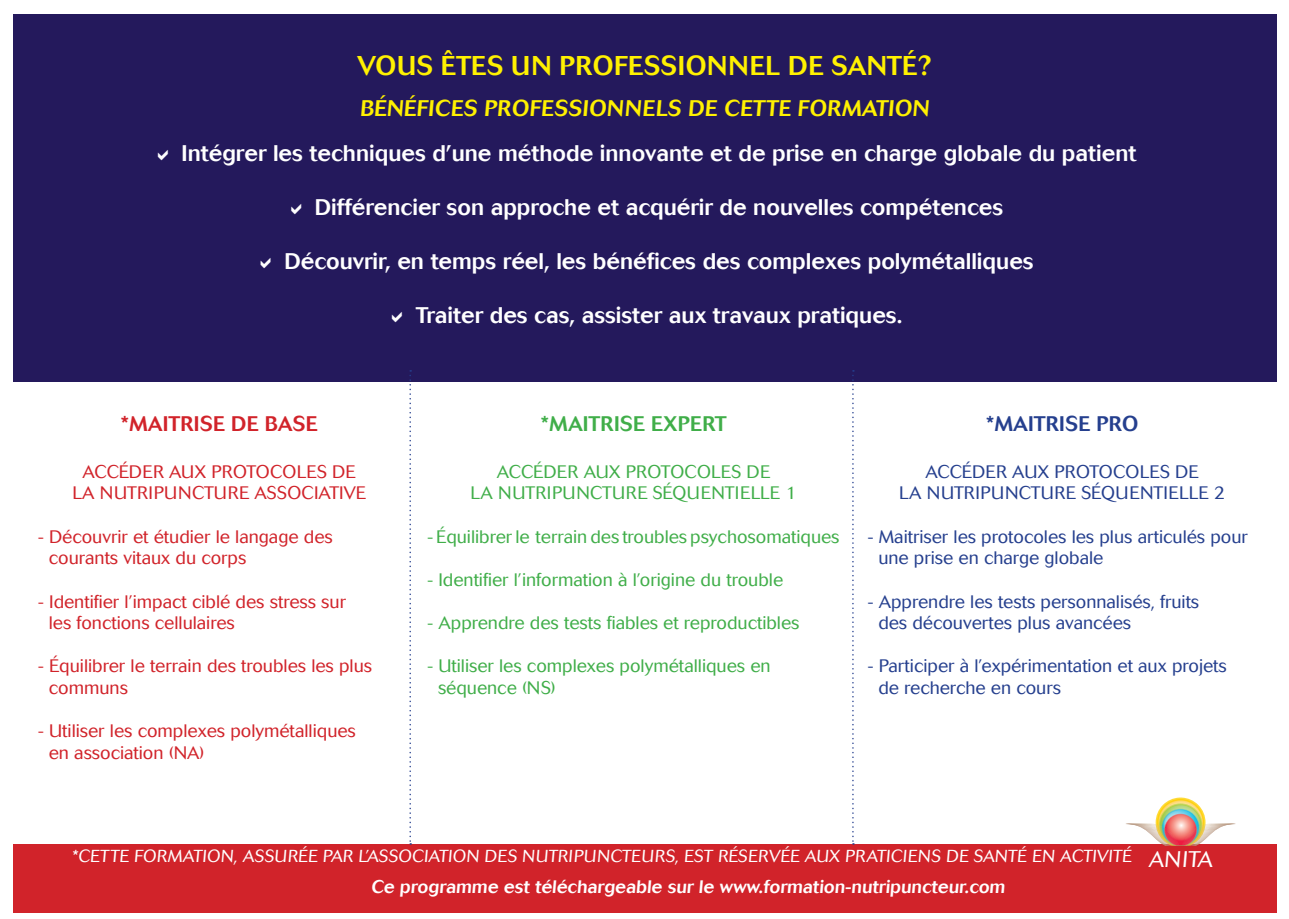
<style>
.page{position:relative;width:1289px;height:919px;background:#fff}
.page>*{position:absolute;margin:0;border:0;box-sizing:border-box;transform-origin:0 0}
.t1{font:500 27px "Cosmos";letter-spacing:.02em;color:#fff101}
.t2{font:500 22.5px "Cosmos";color:#fff}
.t3{font:500 22.5px "Cosmos";color:#fff101}
.t4{font:300 22.5px "Cosmos";color:#fff}
.t5{font:500 21px "Cosmos";color:#d1232a}
.t6{font:500 21px "Cosmos";letter-spacing:.02em;color:#40ae49}
.t7{font:500 21px "Cosmos";letter-spacing:.02em;color:#253f8e}
.t8{font:300 18px/21.6px "Cosmos";color:#d1232a}
.t9{font:300 18px/21.6px "Cosmos";color:#253f8e}
.t10{font:300 18px/21.6px "Cosmos";color:#40ae49}
.t11{font:500 18px "Cosmos";color:#fff}
.t12{font:300 18px/21.6px "Cosmos";letter-spacing:.02em;color:#40ae49;text-align:center}
.t13{font:300 18px/21.6px "Cosmos";letter-spacing:.02em;color:#253f8e;text-align:center}
.t14{font:300 18px/21.6px "Cosmos";letter-spacing:.02em;color:#d1232a;text-align:center}
.t15{font:300 17.25px "Cosmos";color:#fff}
.t16{font:300 7.65px "Copperplate";color:#fff}
</style>
<div class="page">
<div style="left:13px;top:14px;width:1263px;height:367px;background:#24195c"></div>
<div style="left:13px;top:844px;width:1263px;height:68px;background:#d1232a"></div>
<svg style="left:852px;top:370px;width:2px;height:474px"></svg>
<svg style="left:409px;top:370px;width:2px;height:474px"></svg>
<img style="left:1126px;top:797px;width:109px;height:48px">
<p class="t1" style="left:357px;top:50px;width:576px">VOUS ÊTES UN PROFESSIONNEL DE SANTÉ?</p>
<p class="t3" style="left:360px;top:95px;width:573px">BÉNÉFICES PROFESSIONNELS DE CETTE FORMATION</p>
<p class="t2" style="left:181px;top:140px;width:956px">Intégrer les techniques d’une méthode innovante et de prise en charge globale du patient</p>
<p class="t2" style="left:315px;top:194px;width:690px">Différencier son approche et acquérir de nouvelles compétences</p>
<p class="t2" style="left:284px;top:248px;width:750px">Découvrir, en temps réel, les bénéfices des complexes polymétalliques</p>
<p class="t2" style="left:415px;top:302px;width:488px">Traiter des cas, assister aux travaux pratiques.</p>
<p class="t5" style="left:120px;top:411px;width:199px">*MAITRISE DE BASE</p>
<p class="t14" style="left:72px;top:461px;width:295px">ACCÉDER AUX PROTOCOLES DE<br>LA NUTRIPUNCTURE ASSOCIATIVE</p>
<p class="t8" style="left:49px;top:526px;width:285px;text-indent:-11px">- Découvrir et étudier le langage des courants vitaux du corps</p>
<p class="t8" style="left:49px;top:590px;width:299px;text-indent:-11px">- Identifier l’impact ciblé des stress sur les fonctions cellulaires</p>
<p class="t8" style="left:49px;top:655px;width:325px;text-indent:-11px">- Équilibrer le terrain des troubles les plus communs</p>
<p class="t8" style="left:49px;top:720px;width:308px;text-indent:-11px">- Utiliser les complexes polymétalliques en association (NA)</p>
<p class="t6" style="left:540px;top:411px;width:187px">*MAITRISE EXPERT</p>
<p class="t12" style="left:470px;top:461px;width:327px">ACCÉDER AUX PROTOCOLES DE<br>LA NUTRIPUNCTURE SÉQUENTIELLE 1</p>
<p class="t10" style="left:427px;top:526px;width:413px">- Équilibrer le terrain des troubles psychosomatiques</p>
<p class="t10" style="left:427px;top:569px;width:357px">- Identifier l’information à l’origine du trouble</p>
<p class="t10" style="left:427px;top:612px;width:373px">- Apprendre des tests fiables et reproductibles</p>
<p class="t10" style="left:438px;top:655px;width:334px;text-indent:-11px">- Utiliser les complexes polymétalliques en séquence (NS)</p>
<p class="t7" style="left:985px;top:411px;width:154px">*MAITRISE PRO</p>
<p class="t13" style="left:899px;top:461px;width:327px">ACCÉDER AUX PROTOCOLES DE<br>LA NUTRIPUNCTURE SÉQUENTIELLE 2</p>
<p class="t9" style="left:878px;top:526px;width:371px;text-indent:-11px">- Maitriser les protocoles les plus articulés pour une prise en charge globale</p>
<p class="t9" style="left:878px;top:590px;width:322px;text-indent:-11px">- Apprendre les tests personnalisés, fruits des découvertes plus avancées</p>
<p class="t9" style="left:878px;top:655px;width:350px;text-indent:-11px">- Participer à l’expérimentation et aux projets de recherche en cours</p>
<p class="t15" style="left:72px;top:845px;width:1061px">*CETTE FORMATION, ASSURÉE PAR L’ASSOCIATION DES NUTRIPUNCTEURS, EST RÉSERVÉE AUX PRATICIENS DE SANTÉ EN ACTIVITÉ</p>
<p class="t4" style="left:1148px;top:846px;width:68px">ANITA</p>
<p class="t16" style="left:1117px;top:853px;width:128px">Association des Nutripuncteurs</p>
<p class="t11" style="left:371px;top:876px;width:637px">Ce programme est téléchargeable sur le www.formation-nutripuncteur.com</p>
</div>
